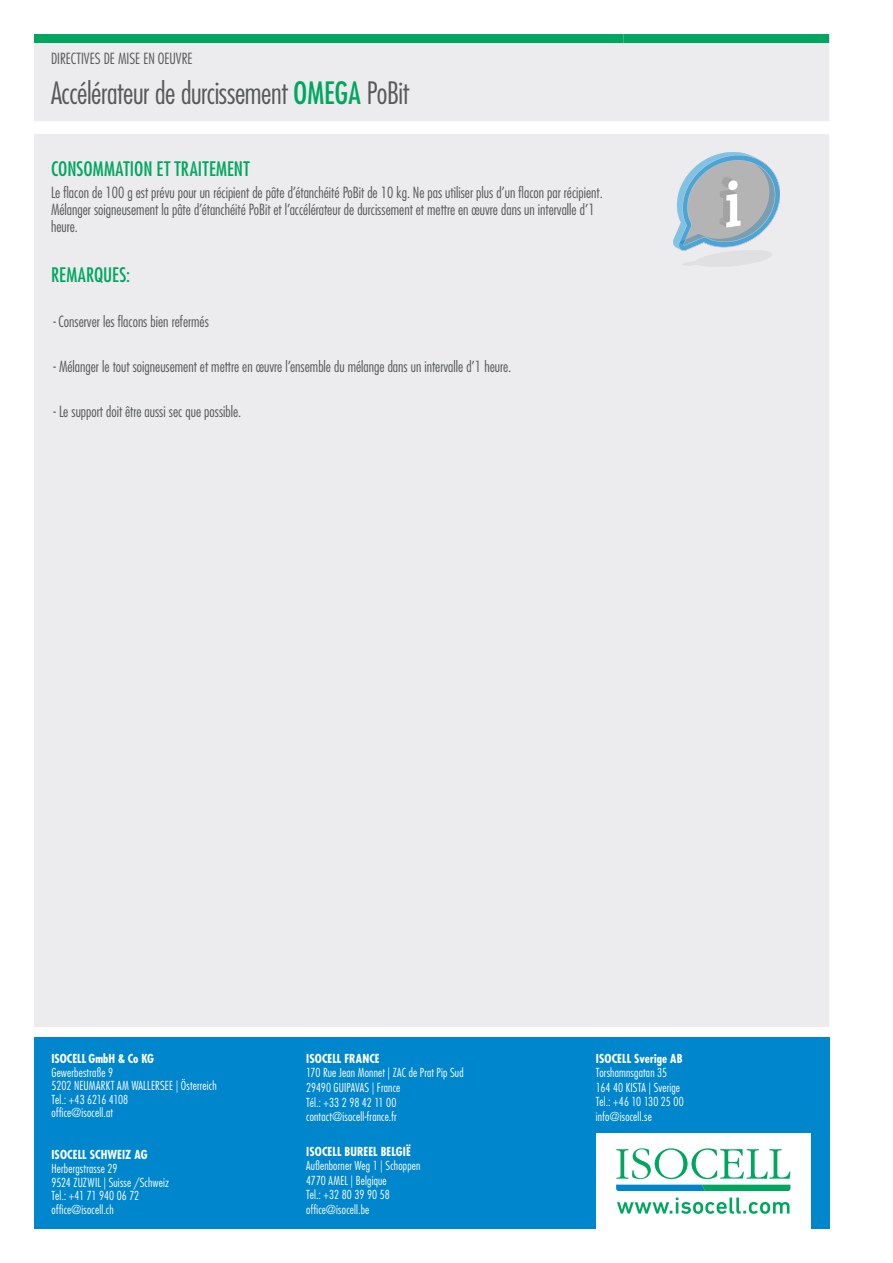
<style>
.page{position:relative;width:893px;height:1263px;background:#fff}
.page>*{position:absolute;margin:0;border:0;box-sizing:border-box;transform-origin:0 0}
.t1{font:300 condensed 30px "Futura LT Pro";letter-spacing:-.015em;color:#57585a}
.t2{font:500 condensed 19.5px "Futura LT Pro";letter-spacing:.01em;color:#00a660}
.t3{font:300 condensed 15px/17.2px "Futura LT Pro";color:#57585a}
.t4{font:300 condensed 12.15px/14.5px "Futura LT Pro";letter-spacing:.015em;color:#fff}
.t5{font:700 condensed 12.15px "Futura LT Pro";letter-spacing:.005em;color:#fff}
.s1{font-weight:500;color:#00a660}
</style>
<div class="page">
<div style="left:34px;top:1038px;width:795px;height:191px;background:#0086cc"></div>
<div style="left:596px;top:1133px;width:215px;height:96px;background:#fff"></div>
<svg style="left:616px;top:1148px;width:174px;height:43px"></svg>
<svg style="left:617px;top:1197px;width:172px;height:17px"></svg>
<div style="left:34px;top:43px;width:795px;height:984px;background:#ececee"></div>
<div style="left:34px;top:34px;width:589px;height:9px;background:#00a660"></div>
<div style="left:623px;top:34px;width:206px;height:9px;background:#00a660"></div>
<img style="left:674px;top:153px;width:105px;height:113px">
<p class="t3" style="left:51px;top:49px;width:143px">DIRECTIVES DE MISE EN OEUVRE</p>
<h1 class="t1" style="left:51px;top:74px;width:359px">Accélérateur de durcissement <span class="s1">OMEGA</span> PoBit</h1>
<h2 class="t2" style="left:51px;top:155px;width:200px">CONSOMMATION ET TRAITEMENT</h2>
<p class="t3" style="left:51px;top:184px;width:553px">Le flacon de 100 g est prévu pour un récipient de pâte d’étanchéité PoBit de 10 kg. Ne pas utiliser plus d’un flacon par récipient.<br>Mélanger soigneusement la pâte d’étanchéité PoBit et l’accélérateur de durcissement et mettre en œuvre dans un intervalle d’1 heure.</p>
<h2 class="t2" style="left:51px;top:262px;width:81px">REMARQUES:</h2>
<p class="t3" style="left:54px;top:313px;width:157px">- Conserver les flacons bien refermés</p>
<p class="t3" style="left:54px;top:358px;width:459px">- Mélanger le tout soigneusement et mettre en œuvre l’ensemble du mélange dans un intervalle d’1 heure.</p>
<p class="t3" style="left:54px;top:402px;width:189px">- Le support doit être aussi sec que possible.</p>
<p class="t5" style="left:52px;top:1050px;width:104px">ISOCELL GmbH &amp; Co KG</p>
<p class="t4" style="left:52px;top:1065px;width:167px;line-height:13.6px">Gewerbestraße 9<br>5202 NEUMARKT AM WALLERSEE | Österreich<br>Tel.: +43 6216 4108<br>office@isocell.at</p>
<p class="t5" style="left:52px;top:1147px;width:98px">ISOCELL SCHWEIZ AG</p>
<p class="t4" style="left:52px;top:1162px;width:119px;line-height:13.6px">Herbergstrasse 29<br>9524 ZUZWIL | Suisse /Schweiz<br>Tel.: +41 71 940 06 72 office@isocell.ch</p>
<p class="t5" style="left:306px;top:1050px;width:75px">ISOCELL FRANCE</p>
<p class="t4" style="left:306px;top:1065px;width:159px">170 Rue Jean Monnet | ZAC de Prat Pip Sud<br>29490 GUIPAVAS | France<br>Tél.: +33 2 98 42 11 00 contact@isocell-france.fr</p>
<p class="t5" style="left:306px;top:1143px;width:106px">ISOCELL BUREEL BELGIË</p>
<p class="t4" style="left:306px;top:1158px;width:116px">Außenborner Weg 1 | Schoppen<br>4770 AMEL | Belgique<br>Tel.: +32 80 39 90 58 office@isocell.be</p>
<p class="t5" style="left:596px;top:1050px;width:88px">ISOCELL Sverige AB</p>
<p class="t4" style="left:596px;top:1065px;width:89px">Torshamnsgatan 35<br>164 40 KISTA | Sverige<br>Tel.: +46 10 130 25 00 info@isocell.se</p>
</div>
